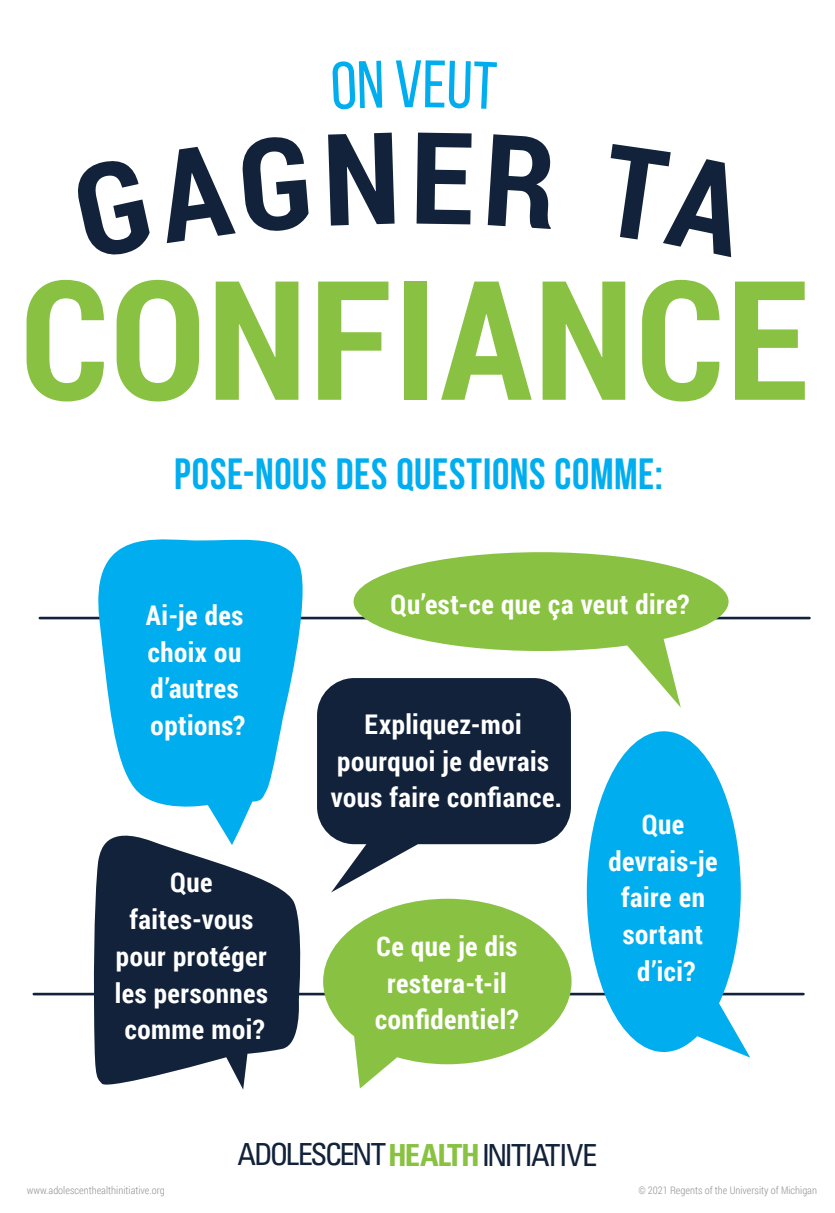
<style>
.page{position:relative;width:835px;height:1213px;background:#fff}
.page>*{position:absolute;margin:0;border:0;box-sizing:border-box;transform-origin:0 0}
.t1{font:700 166.25px "Roboto Condensed";letter-spacing:.01em;color:#89c242}
.t2{font:66.94px "Bebas Neue";color:#00aeef}
.t3{font:700 43.75px "Bebas Neue";letter-spacing:.015em;color:#00aeef}
.t4{font:condensed 30.45px "Univers";letter-spacing:-.075em;color:#11223a}
.t5{font:700 27.12px/36.8px "Roboto Condensed";letter-spacing:.02em;color:#fff;text-align:center}
.t6{font:300 10.5px "Roboto Condensed";color:#939598}
.s1{font-weight:700;color:#89c242}
</style>
<div class="page">
<hr style="left:40px;top:617px;width:769px;height:2px;background:#11223a">
<hr style="left:34px;top:993px;width:769px;height:2px;background:#11223a">
<svg style="left:317px;top:678px;width:254px;height:214px;fill:#11223a"></svg>
<svg style="left:90px;top:539px;width:222px;height:285px;fill:#00aeef"></svg>
<svg style="left:587px;top:731px;width:163px;height:326px;fill:#00aeef"></svg>
<svg style="left:93px;top:824px;width:211px;height:266px;fill:#11223a"></svg>
<svg style="left:353px;top:552px;width:375px;height:155px;fill:#89c242"></svg>
<svg style="left:323px;top:899px;width:248px;height:189px;fill:#89c242"></svg>
<p class="t2" style="left:395px;top:48px;width:30px">V</p>
<p class="t1" style="left:21px;top:223px;width:789px">CONFIANCE</p>
<p class="t3" style="left:174px;top:449px;width:490px">POSE-NOUS DES QUESTIONS COMME:</p>
<p class="t5" style="left:146px;top:596px;width:101px;text-align:left">Ai-je des choix ou d’autres options?</p>
<p class="t5" style="left:115px;top:863px;width:154px">Que faites-vous pour protéger les personnes comme moi?</p>
<p class="t5" style="left:390px;top:585px;width:300px">Qu’est-ce que ça veut dire?</p>
<p class="t5" style="left:331px;top:705px;width:233px">Expliquez-moi pourquoi je devrais vous faire confiance.</p>
<p class="t5" style="left:375px;top:927px;width:145px">Ce que je dis restera-t-il confidentiel?</p>
<p class="t5" style="left:608px;top:805px;width:111px">Que devrais-je faire en sortant d’ici?</p>
<p class="t4" style="left:237px;top:1135px;width:362px">ADOLESCENT<span class="s1">HEALTH</span>INITIATIVE</p>
<p class="t6" style="left:27px;top:1183px;width:139px">www.adolescenthealthinitiative.org</p>
<p class="t6" style="left:638px;top:1183px;width:180px">© 2021 Regents of the University of Michigan</p>
</div>
